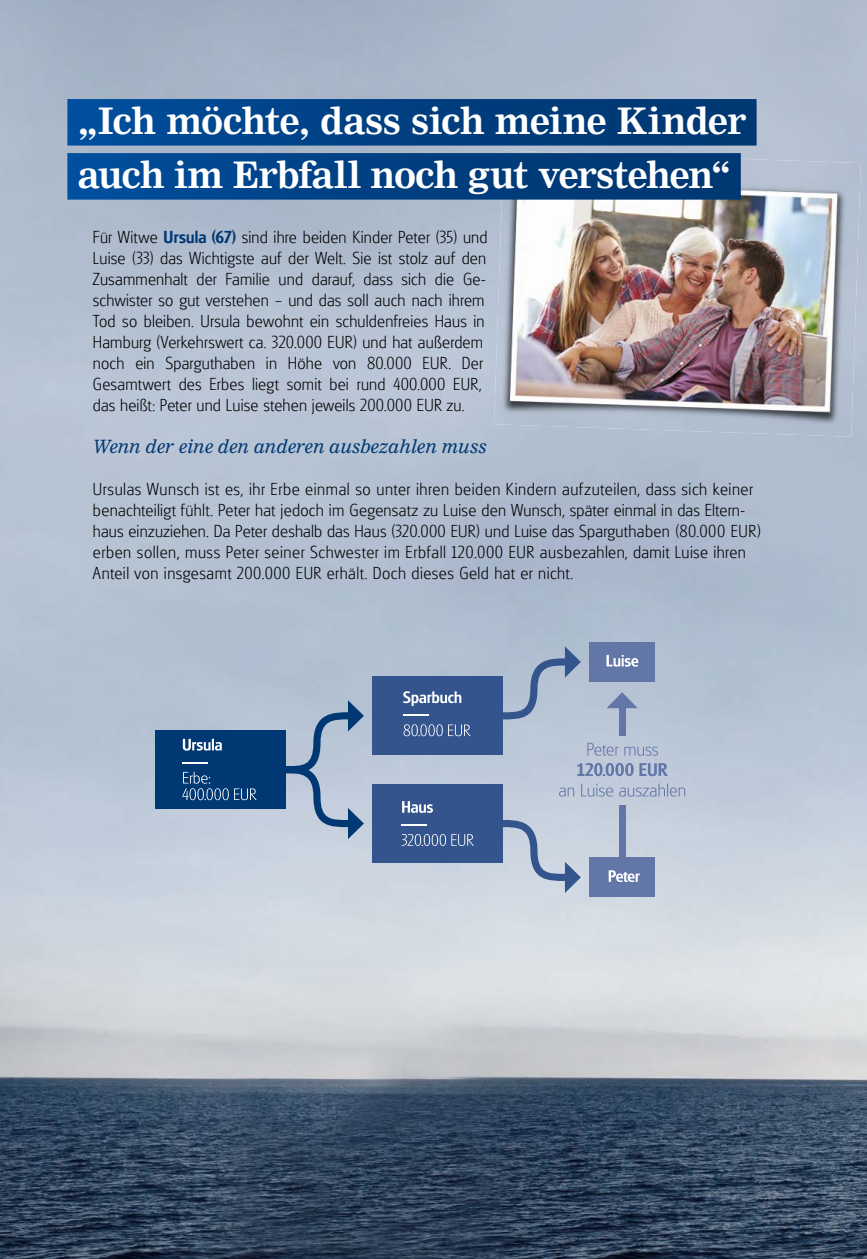
<style>
.page{position:relative;width:867px;height:1259px;background:#fff}
.page>*{position:absolute;margin:0;border:0;box-sizing:border-box;transform-origin:0 0}
.t1{font:700 36px/54px "Nimrod MT Pro";letter-spacing:-.035em;color:#fff}
.t2{font:300 18px/21px "Glasgow Pro";letter-spacing:.015em;color:#000}
.t3{font:italic 18px "Nimrod MT Pro";letter-spacing:.005em;color:#003874}
.s1{font-weight:500;color:#003874}
</style>
<div class="page">
<img style="left:0;top:0;width:536px;height:786px">
<div style="left:536px;top:0;width:331px;height:156px;background:#b2bdcf"></div>
<img style="left:860px;top:156px;width:7px;height:52px">
<img style="left:845px;top:208px;width:22px;height:1050px">
<img style="left:536px;top:436px;width:309px;height:822px">
<img style="left:0;top:786px;width:537px;height:472px">
<div style="left:156px;top:730px;width:130px;height:78px;background:#003874"></div>
<div style="left:372px;top:784px;width:131px;height:78px;background:#33548c"></div>
<div style="left:372px;top:676px;width:131px;height:79px;background:#33548c"></div>
<div style="left:589px;top:642px;width:65px;height:39px;background:#6277a7"></div>
<svg style="left:606px;top:654px;width:32px;height:12px"></svg>
<div style="left:589px;top:857px;width:65px;height:39px;background:#6277a7"></div>
<svg style="left:608px;top:870px;width:32px;height:11px"></svg>
<svg style="left:587px;top:742px;width:31px;height:13px"></svg>
<svg style="left:624px;top:746px;width:34px;height:9px"></svg>
<svg style="left:577px;top:762px;width:56px;height:14px"></svg>
<svg style="left:639px;top:763px;width:29px;height:13px"></svg>
<svg style="left:559px;top:787px;width:15px;height:9px"></svg>
<svg style="left:581px;top:783px;width:32px;height:13px"></svg>
<svg style="left:606px;top:692px;width:31px;height:16px"></svg>
<svg style="left:286px;top:700px;width:78px;height:139px;background:#9eb1c8"></svg>
<svg style="left:503px;top:646px;width:78px;height:73px;background:#9fafc7"></svg>
<svg style="left:503px;top:819px;width:78px;height:73px;background:#b3c0d2"></svg>
<div style="left:619px;top:704px;width:6px;height:31px;background:#6277a7"></div>
<div style="left:619px;top:805px;width:6px;height:52px;background:#6277a7"></div>
<svg style="left:183px;top:738px;width:39px;height:12px"></svg>
<svg style="left:182px;top:762px;width:25px;height:1px"></svg>
<svg style="left:182px;top:771px;width:75px;height:29px"></svg>
<svg style="left:403px;top:691px;width:58px;height:14px"></svg>
<svg style="left:403px;top:714px;width:25px;height:1px"></svg>
<svg style="left:403px;top:724px;width:67px;height:12px"></svg>
<svg style="left:402px;top:801px;width:31px;height:11px"></svg>
<svg style="left:402px;top:824px;width:25px;height:1px"></svg>
<svg style="left:401px;top:834px;width:73px;height:11px"></svg>
<svg style="left:619px;top:783px;width:66px;height:13px"></svg>
<img style="left:494px;top:150px;width:366px;height:286px">
<div style="left:67px;top:99px;width:689px;height:46px;background:linear-gradient(to right,#004d9a,#00346d)"></div>
<div style="left:67px;top:153px;width:674px;height:46px;background:linear-gradient(to right,#004d9a,#00356d)"></div>
<h1 class="t1" style="left:78px;top:92px;width:670px">„Ich möchte, dass sich meine Kinder auch im Erbfall noch gut verstehen“</h1>
<p class="t2" style="left:93px;top:226px;width:396px">Für Witwe <span class="s1">Ursula (67)</span> sind ihre beiden Kinder Peter (35) und Luise (33) das Wichtigste auf der Welt. Sie ist stolz auf den Zusammenhalt der Familie und darauf, dass sich die Ge&shy;schwister so gut verstehen – und das soll auch nach ihrem Tod so bleiben. Ursula bewohnt ein schuldenfreies Haus in Hamburg (Verkehrswert ca. 320.000 EUR) und hat außerdem noch ein Sparguthaben in Höhe von 80.000 EUR. Der Gesamtwert des Erbes liegt somit bei rund 400.000 EUR, das heißt: Peter und Luise stehen jeweils 200.000 EUR zu.</p>
<p class="t3" style="left:93px;top:434px;width:395px">Wenn der eine den anderen ausbezahlen muss</p>
<p class="t2" style="left:93px;top:478px;width:669px">Ursulas Wunsch ist es, ihr Erbe einmal so unter ihren beiden Kindern aufzuteilen, dass sich keiner benachteiligt fühlt. Peter hat jedoch im Gegensatz zu Luise den Wunsch, später einmal in das Eltern&shy;haus einzuziehen. Da Peter deshalb das Haus (320.000 EUR) und Luise das Sparguthaben (80.000 EUR) erben sollen, muss Peter seiner Schwester im Erbfall 120.000 EUR ausbezahlen, damit Luise ihren Anteil von insgesamt 200.000 EUR erhält. Doch dieses Geld hat er nicht.</p>
</div>
